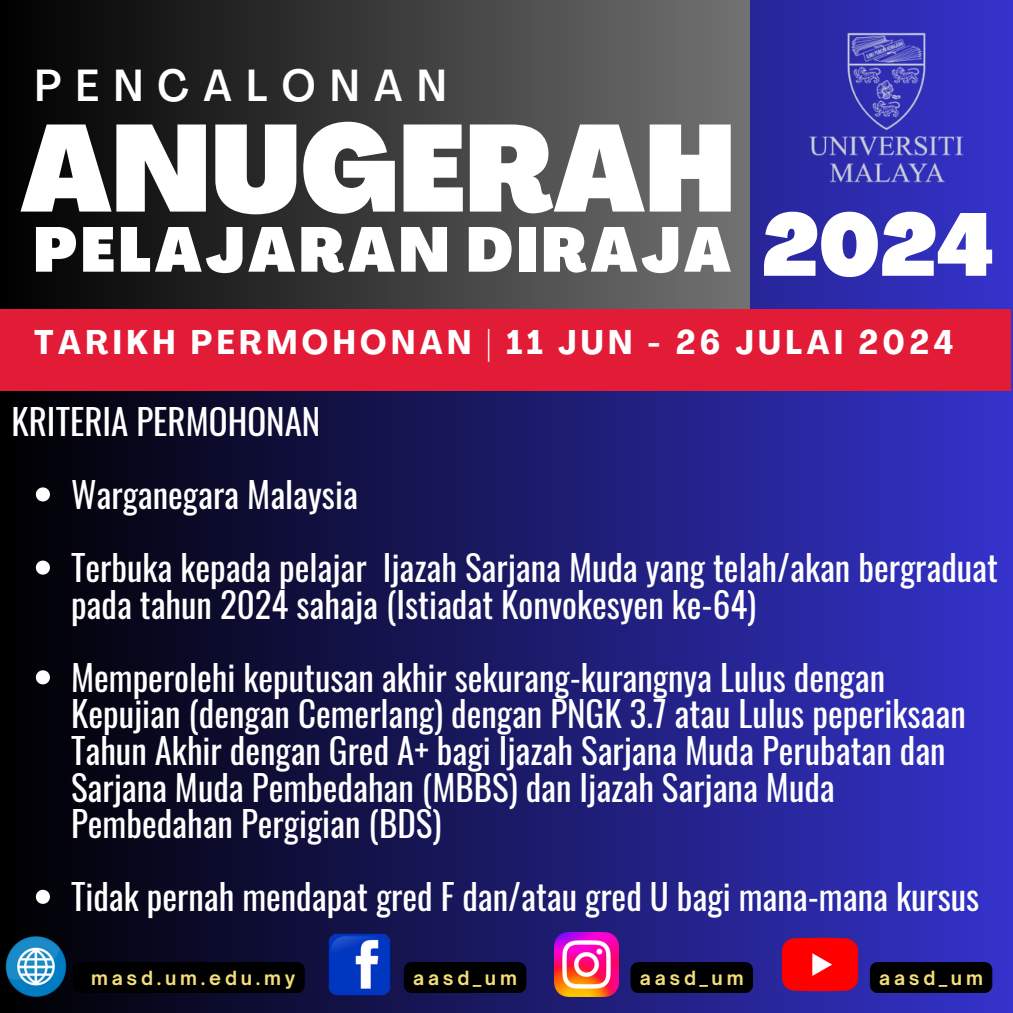
<style>
.page{position:relative;width:1013px;height:1013px;background:#fff}
.page>*{position:absolute;margin:0;border:0;box-sizing:border-box;transform-origin:0 0}
.t1{font:900 condensed 120.88px "Agrandir";color:#fff}
.t2{font:900 condensed 87.12px "Agrandir";color:#fff}
.t3{font:900 condensed 62px "Agrandir";letter-spacing:.06em;color:#fff}
.t4{font:500 condensed 44.25px "Agrandir";letter-spacing:.33em;color:#fff}
.t5{font:35px/36.5px "Oswald";color:#fff}
.t6{font:700 condensed 33.75px "Agrandir";letter-spacing:.13em;color:#fff}
.t7{font:700 18.75px "Open Sauce One";letter-spacing:.2em;color:#f3de7a}
</style>
<div class="page">
<div style="left:0;top:0;width:1012px;height:1012px;background:linear-gradient(to right,#010000,#3532ca)"></div>
<div style="left:0;top:0;width:749px;height:386px;background:linear-gradient(to right,#000,#727272)"></div>
<div style="left:0;top:309px;width:1010px;height:81px;background:#e21b36"></div>
<img style="left:781px;top:926px;width:77px;height:76px">
<div style="left:869px;top:962px;width:123px;height:30px;background:#000;border-radius:8px"></div>
<img style="left:0;top:931px;width:72px;height:71px">
<div style="left:73px;top:962px;width:232px;height:30px;background:#000;border-radius:8px"></div>
<img style="left:555px;top:932px;width:63px;height:64px">
<div style="left:630px;top:962px;width:123px;height:30px;background:#000;border-radius:8px"></div>
<img style="left:326px;top:931px;width:66px;height:66px">
<div style="left:404px;top:962px;width:122px;height:30px;background:#000;border-radius:8px"></div>
<img style="left:781px;top:24px;width:202px;height:169px">
<svg style="left:36px;top:487px;width:14px;height:14px"></svg>
<svg style="left:36px;top:560px;width:14px;height:14px"></svg>
<svg style="left:36px;top:670px;width:14px;height:14px"></svg>
<svg style="left:36px;top:889px;width:14px;height:14px"></svg>
<p class="t4" style="left:35px;top:67px;width:413px">PENCALONAN</p>
<h1 class="t1" style="left:21px;top:121px;width:716px">ANUGERAH</h1>
<h4 class="t3" style="left:33px;top:225px;width:699px">PELAJARAN DIRAJA</h4>
<h2 class="t2" style="left:762px;top:210px;width:234px">2024</h2>
<h3 class="t6" style="left:34px;top:329px;width:920px">TARIKH PERMOHONAN | 11 JUN - 26 JULAI 2024</h3>
<p class="t5" style="left:11px;top:402px;width:310px">KRITERIA PERMOHONAN</p>
<p class="t5" style="left:71px;top:475px;width:288px">Warganegara Malaysia</p>
<p class="t5" style="left:71px;top:548px;width:928px">Terbuka kepada pelajar Ijazah Sarjana Muda yang telah/akan bergraduat pada tahun 2024 sahaja (Istiadat Konvokesyen ke-64)</p>
<p class="t5" style="left:71px;top:657px;width:896px">Memperolehi keputusan akhir sekurang-kurangnya Lulus dengan Kepujian (dengan Cemerlang) dengan PNGK 3.7 atau Lulus peperiksaan Tahun Akhir dengan Gred A+ bagi Ijazah Sarjana Muda Perubatan dan Sarjana Muda Pembedahan (MBBS) dan Ijazah Sarjana Muda Pembedahan Pergigian (BDS)</p>
<p class="t5" style="left:71px;top:877px;width:909px">Tidak pernah mendapat gred F dan/atau gred U bagi mana-mana kursus</p>
<p class="t7" style="left:91px;top:965px;width:206px">masd.um.edu.my</p>
<p class="t7" style="left:413px;top:965px;width:105px">aasd_um</p>
<p class="t7" style="left:640px;top:965px;width:105px">aasd_um</p>
<h6 class="t7" style="left:879px;top:965px;width:105px">aasd_um</h6>
</div>
